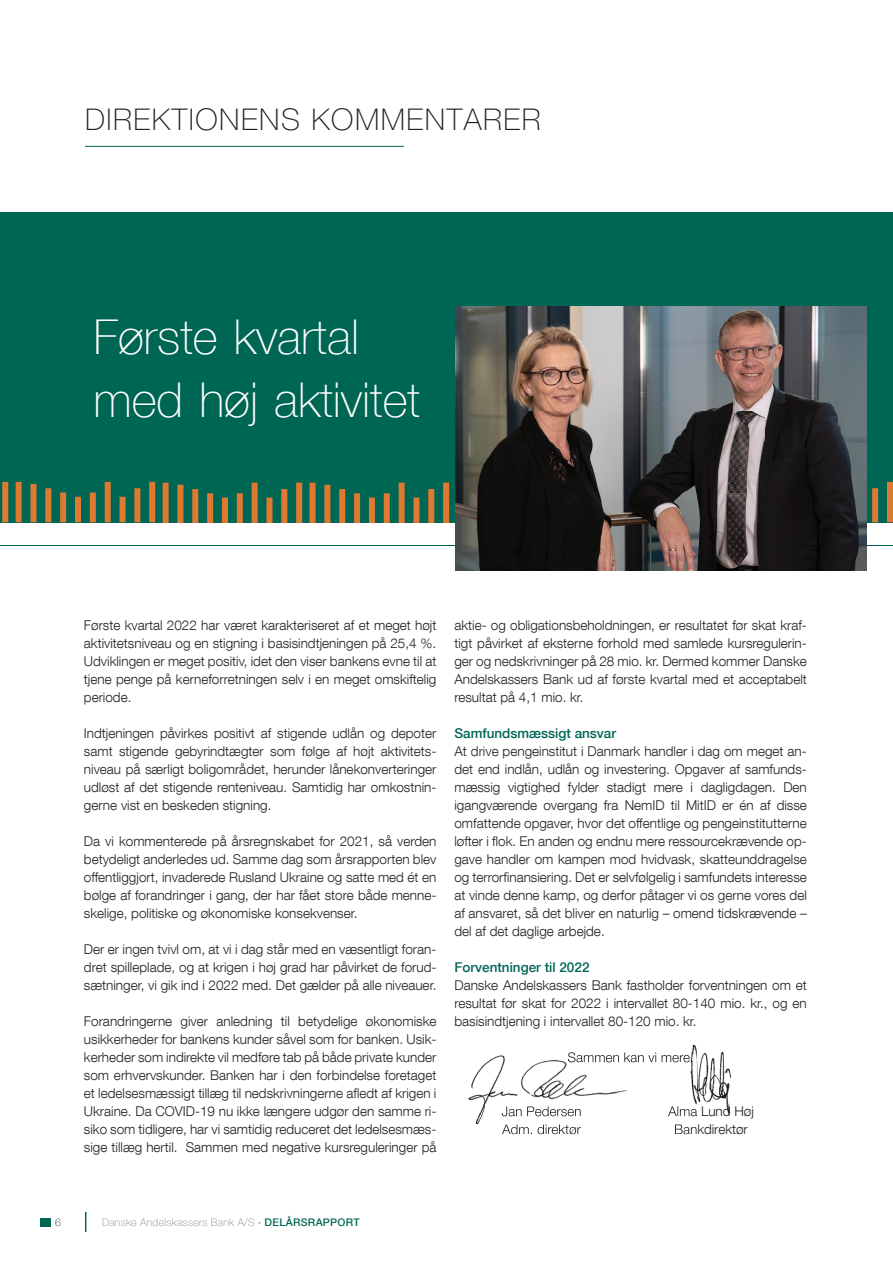
<style>
.page{position:relative;width:893px;height:1263px;background:#fff}
.page>*{position:absolute;margin:0;border:0;box-sizing:border-box;transform-origin:0 0}
.t1{font:100 48px/62.6px "Helvetica Neue LT Com";color:#fff}
.t2{font:100 30px "Helvetica Neue LT";letter-spacing:.05em;color:#231f20}
.t3{font:300 13.5px/18px "Helvetica Neue LT Com";color:#231f20;text-align:justify}
.t4{font:500 13.5px "Helvetica Neue LT Com";color:#006654}
.t5{font:100 10.5px "Helvetica Neue LT Com";letter-spacing:.03em;color:#808285}
.t6{font:100 10.5px "Helvetica Neue LT Com";color:#231f20}
.s1{font-weight:500}
.s2{font-weight:500;color:#006654}
</style>
<div class="page">
<div style="left:40px;top:1218px;width:11px;height:9px;background:#006654"></div>
<svg style="left:85px;top:1212px;width:1px;height:20px"></svg>
<img style="left:692px;top:1044px;width:40px;height:70px">
<div style="left:0;top:212px;width:893px;height:311px;background:#006654"></div>
<hr style="left:0;top:545px;width:893px;height:1px;background:#006654">
<hr style="left:85px;top:146px;width:319px;height:1px;background:#006654">
<img style="left:468px;top:1045px;width:229px;height:79px">
<img style="left:568px;top:1052px;width:64px;height:10px">
<img style="left:632px;top:1052px;width:60px;height:10px">
<img style="left:468px;top:1106px;width:164px;height:13px">
<img style="left:632px;top:1106px;width:65px;height:13px">
<img style="left:502px;top:1124px;width:195px;height:10px">
<div style="left:872px;top:488px;width:6px;height:34px;background:#de7932"></div>
<div style="left:887px;top:482px;width:6px;height:40px;background:#de7932"></div>
<div style="left:310px;top:483px;width:6px;height:40px;background:#de7932"></div>
<div style="left:384px;top:493px;width:6px;height:30px;background:#de7932"></div>
<div style="left:324px;top:485px;width:6px;height:38px;background:#de7932"></div>
<div style="left:399px;top:483px;width:6px;height:40px;background:#de7932"></div>
<div style="left:339px;top:489px;width:6px;height:34px;background:#de7932"></div>
<div style="left:413px;top:497px;width:6px;height:26px;background:#de7932"></div>
<div style="left:354px;top:493px;width:6px;height:30px;background:#de7932"></div>
<div style="left:428px;top:489px;width:6px;height:34px;background:#de7932"></div>
<div style="left:369px;top:497px;width:6px;height:26px;background:#de7932"></div>
<div style="left:443px;top:483px;width:6px;height:40px;background:#de7932"></div>
<div style="left:163px;top:483px;width:6px;height:40px;background:#de7932"></div>
<div style="left:237px;top:493px;width:6px;height:30px;background:#de7932"></div>
<div style="left:177px;top:485px;width:6px;height:38px;background:#de7932"></div>
<div style="left:252px;top:483px;width:6px;height:40px;background:#de7932"></div>
<div style="left:192px;top:489px;width:6px;height:34px;background:#de7932"></div>
<div style="left:266px;top:497px;width:6px;height:26px;background:#de7932"></div>
<div style="left:207px;top:493px;width:6px;height:30px;background:#de7932"></div>
<div style="left:281px;top:489px;width:6px;height:34px;background:#de7932"></div>
<div style="left:222px;top:497px;width:6px;height:26px;background:#de7932"></div>
<div style="left:296px;top:483px;width:6px;height:40px;background:#de7932"></div>
<div style="left:16px;top:482px;width:6px;height:40px;background:#de7932"></div>
<div style="left:90px;top:492px;width:6px;height:30px;background:#de7932"></div>
<div style="left:30px;top:484px;width:6px;height:38px;background:#de7932"></div>
<div style="left:105px;top:482px;width:6px;height:40px;background:#de7932"></div>
<div style="left:45px;top:488px;width:6px;height:34px;background:#de7932"></div>
<div style="left:120px;top:497px;width:6px;height:25px;background:#de7932"></div>
<div style="left:60px;top:492px;width:6px;height:30px;background:#de7932"></div>
<div style="left:134px;top:488px;width:6px;height:34px;background:#de7932"></div>
<div style="left:75px;top:497px;width:6px;height:25px;background:#de7932"></div>
<div style="left:149px;top:482px;width:6px;height:40px;background:#de7932"></div>
<div style="left:2px;top:482px;width:6px;height:40px;background:#de7932"></div>
<img style="left:455px;top:306px;width:412px;height:265px">
<h2 class="t2" style="left:85px;top:102px;width:457px">DIREKTIONENS KOMMENTARER</h2>
<h1 class="t1" style="left:94px;top:305px;width:328px">Første kvartal med høj aktivitet</h1>
<p class="t3" style="left:84px;top:616px;width:354px">Første kvartal 2022 har været karakteriseret af et meget højt aktivitetsniveau og en stigning i basisindtjeningen på 25,4 %.<br>Udviklingen er meget positiv, idet den viser bankens evne til at tjene penge på kerneforretningen selv i en meget omskiftelig periode.</p>
<p class="t3" style="left:84px;top:724px;width:354px">Indtjeningen påvirkes positivt af stigende udlån og depoter samt stigende gebyrindtægter som følge af højt aktivitets&shy;niveau på særligt boligområdet, herunder lånekonverteringer udløst af det stigende renteniveau. Samtidig har omkostnin&shy;gerne vist en beskeden stigning.</p>
<p class="t3" style="left:84px;top:832px;width:354px">Da vi kommenterede på årsregnskabet for 2021, så verden betydeligt anderledes ud. Samme dag som årsrapporten blev offentliggjort, invaderede Rusland Ukraine og satte med ét en bølge af forandringer i gang, der har fået store både menne&shy;skelige, politiske og økonomiske konsekvenser.</p>
<p class="t3" style="left:84px;top:940px;width:354px">Der er ingen tvivl om, at vi i dag står med en væsentligt foran&shy;dret spilleplade, og at krigen i høj grad har påvirket de forud&shy;sætninger, vi gik ind i 2022 med. Det gælder på alle niveauer.</p>
<p class="t3" style="left:84px;top:1012px;width:354px">Forandringerne giver anledning til betydelige økonomiske usikkerheder for bankens kunder såvel som for banken. Usik&shy;kerheder som indirekte vil medføre tab på både private kunder som erhvervskunder. Banken har i den forbindelse foretaget et ledelsesmæssigt tillæg til nedskrivningerne afledt af krigen i Ukraine. Da COVID-19 nu ikke længere udgør den samme ri&shy;siko som tidligere, har vi samtidig reduceret det ledelsesmæs&shy;sige tillæg hertil. Sammen med negative kursreguleringer på</p>
<p class="t3" style="left:454px;top:616px;width:354px">aktie- og obligationsbeholdningen, er resultatet før skat kraf&shy;tigt påvirket af eksterne forhold med samlede kursregulerin&shy;ger og nedskrivninger på 28 mio. kr. Dermed kommer Danske Andelskassers Bank ud af første kvartal med et acceptabelt resultat på 4,1 mio. kr.</p>
<p class="t4" style="left:454px;top:725px;width:163px">Samfundsmæssigt ansvar</p>
<p class="t3" style="left:454px;top:742px;width:354px">At drive pengeinstitut i Danmark handler i dag om meget an&shy;det end indlån, udlån og investering. Opgaver af samfunds&shy;mæssig vigtighed fylder stadigt mere i dagligdagen. Den igangværende overgang fra NemID til MitID er én af disse omfattende opgaver, hvor det offentlige og pengeinstitutterne løfter i flok. En anden og endnu mere ressourcekrævende op&shy;gave handler om kampen mod hvidvask, skatteunddragelse og terrorfinansiering. Det er selvfølgelig i samfundets interesse at vinde denne kamp, og derfor påtager vi os gerne vores del af ansvaret, så det bliver en naturlig – omend tidskrævende – del af det daglige arbejde.</p>
<p class="t4" style="left:454px;top:959px;width:137px">Forventninger til 2022</p>
<p class="t3" style="left:454px;top:976px;width:354px">Danske Andelskassers Bank fastholder forventningen om et resultat før skat for 2022 i intervallet 80-140 mio. kr., og en basisindtjening i intervallet 80-120 mio. kr.</p>
<p class="t3" style="left:668px;top:1102px;width:87px;text-align:center">Alma Lund Høj<br>Bankdirektør</p>
<p class="t6" style="left:55px;top:1216px;width:7px">6</p>
<p class="t5" style="left:102px;top:1216px;width:259px">Danske Andelskassers Bank A/S <span class="s1">·</span> <span class="s2">DELÅRSRAPPORT</span></p>
</div>
